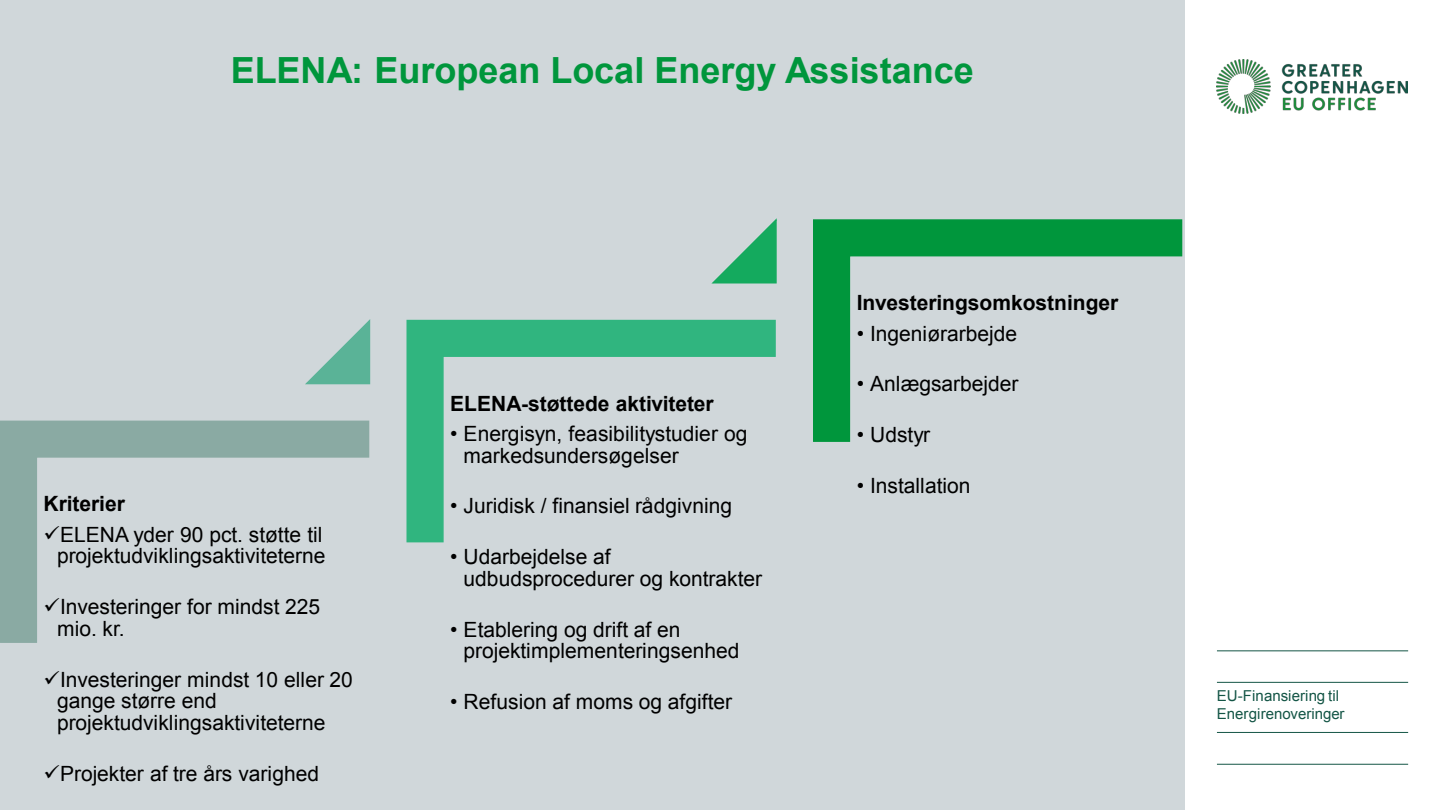
<style>
.page{position:relative;width:1440px;height:810px;background:#d0d7da}
.page>*{position:absolute;margin:0;border:0;box-sizing:border-box;transform-origin:0 0}
.t1{font:700 36px "Arial";color:#00963c}
.t2{font:21px/21.6px "Arial";color:#000}
.t3{font:700 21px "Arial";color:#000}
.t4{font:15px/18px "Arial";letter-spacing:.005em;color:#145546}
</style>
<div class="page">
<div style="left:1185px;top:0;width:255px;height:810px;background:#fff"></div>
<img style="left:1217px;top:59px;width:191px;height:54px">
<hr style="left:1217px;top:732px;width:191px;height:1px;background:#145546">
<hr style="left:1217px;top:764px;width:191px;height:1px;background:#145546">
<hr style="left:1217px;top:682px;width:191px;height:1px;background:#145546">
<hr style="left:1217px;top:650px;width:191px;height:1px;background:#145546">
<svg style="left:0;top:420px;width:370px;height:223px"></svg>
<svg style="left:305px;top:319px;width:66px;height:66px"></svg>
<svg style="left:406px;top:319px;width:370px;height:224px"></svg>
<svg style="left:711px;top:218px;width:66px;height:66px"></svg>
<svg style="left:813px;top:219px;width:370px;height:223px"></svg>
<h1 class="t1" style="left:231px;top:51px;width:745px">ELENA: European Local Energy Assistance</h1>
<p class="t3" style="left:44px;top:492px;width:83px">Kriterier</p>
<p class="t2" style="left:44px;top:524px;width:283px;text-align:right">✓ELENA yder 90 pct. støtte til projektudviklingsaktiviteterne</p>
<p class="t2" style="left:57px;top:596px;width:265px;text-indent:-14px">✓Investeringer for mindst 225 mio. kr.</p>
<p class="t2" style="left:57px;top:669px;width:297px;text-indent:-14px">✓Investeringer mindst 10 eller 20 gange større end projektudviklingsaktiviteterne</p>
<p class="t2" style="left:44px;top:763px;width:277px">✓Projekter af tre års varighed</p>
<p class="t3" style="left:450px;top:392px;width:265px">ELENA-støttede aktiviteter</p>
<p class="t2" style="left:464px;top:423px;width:285px;text-indent:-14px">• Energisyn, feasibilitystudier og markedsundersøgelser</p>
<p class="t2" style="left:450px;top:495px;width:284px">• Juridisk / finansiel rådgivning</p>
<p class="t2" style="left:464px;top:546px;width:300px;text-indent:-14px">• Udarbejdelse af udbudsprocedurer og kontrakter</p>
<p class="t2" style="left:464px;top:619px;width:277px;text-indent:-14px">• Etablering og drift af en projektimplementeringsenhed</p>
<p class="t2" style="left:450px;top:691px;width:284px">• Refusion af moms og afgifter</p>
<p class="t3" style="left:857px;top:291px;width:263px">Investeringsomkostninger</p>
<p class="t2" style="left:857px;top:322px;width:162px">• Ingeniørarbejde</p>
<p class="t2" style="left:857px;top:373px;width:163px">• Anlægsarbejder</p>
<p class="t2" style="left:857px;top:424px;width:75px">• Udstyr</p>
<p class="t2" style="left:857px;top:475px;width:115px">• Installation</p>
<p class="t4" style="left:1217px;top:687px;width:129px">EU-Finansiering til<br>Energirenoveringer</p>
</div>
